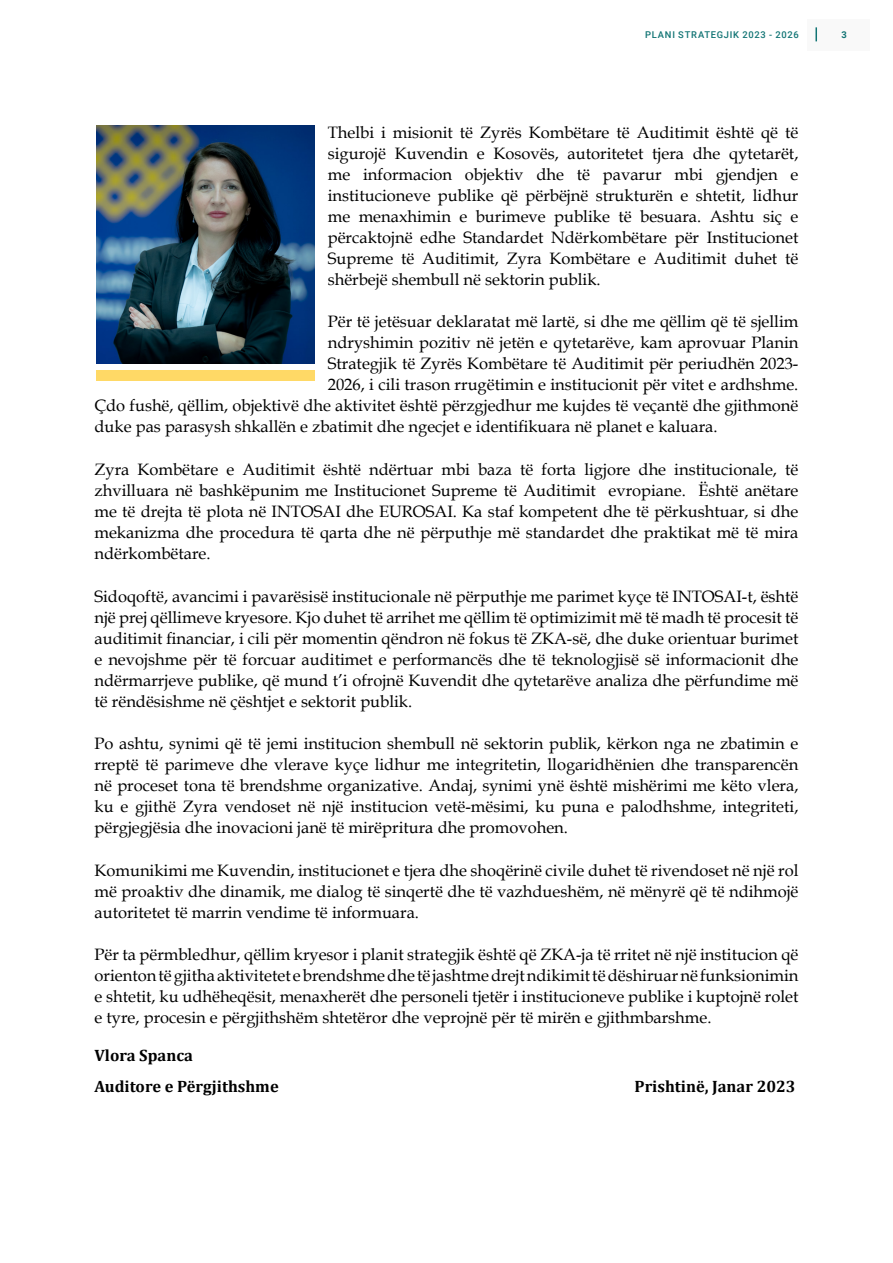
<style>
.page{position:relative;width:893px;height:1263px;background:#fff}
.page>*{position:absolute;margin:0;border:0;box-sizing:border-box;transform-origin:0 0}
.t1{font:16.5px/21px "Book Antiqua";color:#000;text-align:justify}
.t2{font:700 16.5px/30.5px "Cambria";color:#000}
.t3{font:500 9.3px "Roboto";letter-spacing:.08em;color:#117474}
.t4{font:700 9.3px "Roboto";color:#117474}
</style>
<div class="page">
<div style="left:808px;top:19px;width:62px;height:31px;background:#f9f9f9"></div>
<svg style="left:815px;top:27px;width:2px;height:14px"></svg>
<img style="left:96px;top:125px;width:218px;height:239px">
<div style="left:96px;top:371px;width:218px;height:10px;background:#ffd966"></div>
<p class="t3" style="left:645px;top:28px;width:155px">PLANI STRATEGJIK 2023 - 2026</p>
<p class="t4" style="left:841px;top:28px;width:7px">3</p>
<p class="t1" style="left:328px;top:121px;width:472px">Thelbi i misionit të Zyrës Kombëtare të Auditimit është që të sigurojë Kuvendin e Kosovës, autoritetet tjera dhe qytetarët, me informacion objektiv dhe të pavarur mbi gjendjen e institucioneve publike që përbëjnë strukturën e shtetit, lidhur me menaxhimin e burimeve publike të besuara. Ashtu siç e përcaktojnë edhe Standardet Ndërkombëtare për Institucionet Supreme të Auditimit, Zyra Kombëtare e Auditimit duhet të shërbejë shembull në sektorin publik.</p>
<p class="t1" style="left:328px;top:311px;width:472px">Për të jetësuar deklaratat më lartë, si dhe me qëllim që të sjellim</p>
<p class="t1" style="left:328px;top:332px;width:472px">ndryshimin pozitiv në jetën e qytetarëve, kam aprovuar Planin</p>
<p class="t1" style="left:328px;top:353px;width:472px">Strategjik të Zyrës Kombëtare të Auditimit për periudhën 2023-</p>
<p class="t1" style="left:328px;top:374px;width:472px">2026, i cili trason rrugëtimin e institucionit për vitet e ardhshme.</p>
<p class="t1" style="left:95px;top:395px;width:705px">Çdo fushë, qëllim, objektivë dhe aktivitet është përzgjedhur me kujdes të veçantë dhe gjithmonë</p>
<p class="t1" style="left:95px;top:416px;width:625px">duke pas parasysh shkallën e zbatimit dhe ngecjet e identifikuara në planet e kaluara.</p>
<p class="t1" style="left:95px;top:458px;width:705px">Zyra Kombëtare e Auditimit është ndërtuar mbi baza të forta ligjore dhe institucionale, të zhvilluara në bashkëpunim me Institucionet Supreme të Auditimit evropiane. Është anëtare me të drejta të plota në INTOSAI dhe EUROSAI. Ka staf kompetent dhe të përkushtuar, si dhe mekanizma dhe procedura të qarta dhe në përputhje më standardet dhe praktikat më të mira ndërkombëtare.</p>
<p class="t1" style="left:95px;top:585px;width:705px">Sidoqoftë, avancimi i pavarësisë institucionale në përputhje me parimet kyçe të INTOSAI-t, është një prej qëllimeve kryesore. Kjo duhet të arrihet me qëllim të optimizimit më të madh të procesit të auditimit financiar, i cili për momentin qëndron në fokus të ZKA-së, dhe duke orientuar burimet e nevojshme për të forcuar auditimet e performancës dhe të teknologjisë së informacionit dhe ndërmarrjeve publike, që mund t’i ofrojnë Kuvendit dhe qytetarëve analiza dhe përfundime më të rëndësishme në çështjet e sektorit publik.</p>
<p class="t1" style="left:95px;top:733px;width:705px">Po ashtu, synimi që të jemi institucion shembull në sektorin publik, kërkon nga ne zbatimin e rreptë të parimeve dhe vlerave kyçe lidhur me integritetin, llogaridhënien dhe transparencën në proceset tona të brendshme organizative. Andaj, synimi ynë është mishërimi me këto vlera, ku e gjithë Zyra vendoset në një institucion vetë-mësimi, ku puna e palodhshme, integriteti, përgjegjësia dhe inovacioni janë të mirëpritura dhe promovohen.</p>
<p class="t1" style="left:95px;top:859px;width:705px">Komunikimi me Kuvendin, institucionet e tjera dhe shoqërinë civile duhet të rivendoset në një rol më proaktiv dhe dinamik, me dialog të sinqertë dhe të vazhdueshëm, në mënyrë që të ndihmojë autoritetet të marrin vendime të informuara.</p>
<p class="t1" style="left:95px;top:944px;width:705px">Për ta përmbledhur, qëllim kryesor i planit strategjik është që ZKA-ja të rritet në një institucion që orienton të gjitha aktivitetet e brendshme dhe të jashtme drejt ndikimit të dëshiruar në funksionimin e shtetit, ku udhëheqësit, menaxherët dhe personeli tjetër i institucioneve publike i kuptojnë rolet e tyre, procesin e përgjithshëm shtetëror dhe veprojnë për të mirën e gjithmbarshme.</p>
<p class="t2" style="left:94px;top:1040px;width:186px">Vlora Spanca<br>Auditore e Përgjithshme</p>
<p class="t2" style="left:635px;top:1070px;width:163px">Prishtinë, Janar 2023</p>
</div>
